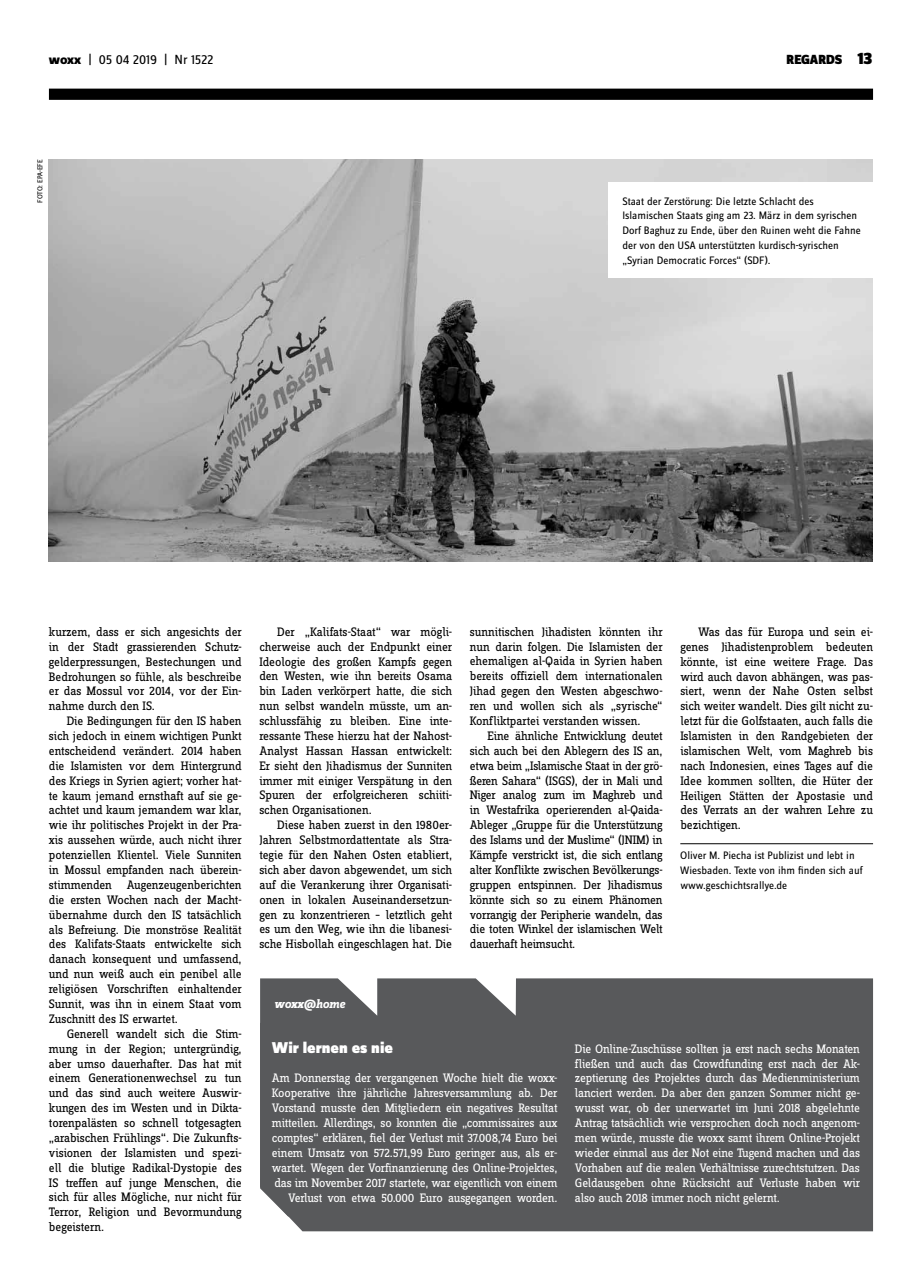
<style>
.page{position:relative;width:922px;height:1276px;background:#fff}
.page>*{position:absolute;margin:0;border:0;box-sizing:border-box;transform-origin:0 0}
.t1{font:900 16.25px "Zine Sans Dis";color:#fff}
.t2{font:13.75px "Zine Sans Dis";letter-spacing:-.015em;color:#000}
.t3{font:900 13.75px "Zine Sans Dis";letter-spacing:-.01em;color:#000}
.t4{font:12.75px/14.9px "Zine Slab Dis";letter-spacing:-.01em;color:#000;text-align:justify}
.t5{font:12.75px/14.9px "Zine Slab Dis";letter-spacing:-.02em;color:#fff;text-align:right}
.t6{font:italic 700 12.75px "Zine Slab Dis";letter-spacing:-.01em;color:#fff}
.t7{font:11.25px/14.9px "Zine Sans Dis";color:#000}
.t8{font:7.5px "Zine Sans Dis";color:#000}
.s1{font-weight:800}
.s2{font-size:17.5px}
</style>
<div class="page">
<div style="left:49px;top:89px;width:823px;height:11px;background:#000"></div>
<hr style="left:680px;top:843px;width:192px;height:1px;background:#000">
<img style="left:49px;top:159px;width:823px;height:402px">
<div style="left:608px;top:183px;width:269px;height:95px;background:#fff"></div>
<svg style="left:260px;top:978px;width:612px;height:253px;background:#626365"></svg>
<div style="left:260px;top:1023px;width:612px;height:193px;background:#58595b"></div>
<p class="t2" style="left:49px;top:53px;width:166px"><span class="s1">woxx</span> | 05 04 2019 | Nr 1522</p>
<p class="t3" style="left:786px;top:53px;width:87px">REGARDS <span class="s2">13</span></p>
<p class="t8" style="left:36px;top:203px;width:44px;rotate:-90deg">Foto: EPA-EFE</p>
<p class="t7" style="left:622px;top:194px;width:240px">Staat der Zerstörung: Die letzte Schlacht des Islamischen Staats ging am 23. März in dem syrischen Dorf Baghuz zu Ende, über den Ruinen weht die Fahne der von den USA unterstützten kurdisch-syrischen „Syrian Democratic Forces“ (SDF).</p>
<p class="t4" style="left:49px;top:625px;width:194px">kurzem, dass er sich angesichts der in der Stadt grassierenden Schutz&shy;gelderpressungen, Bestechungen und Bedrohungen so fühle, als beschreibe er das Mossul vor 2014, vor der Ein&shy;nahme durch den IS.</p>
<p class="t4" style="left:49px;top:714px;width:194px;text-indent:18px">Die Bedingungen für den IS haben sich jedoch in einem wichtigen Punkt entscheidend verändert. 2014 haben die Islamisten vor dem Hintergrund des Kriegs in Syrien agiert; vorher hat&shy;te kaum jemand ernsthaft auf sie ge&shy;achtet und kaum jemandem war klar, wie ihr politisches Projekt in der Pra&shy;xis aussehen würde, auch nicht ihrer potenziellen Klientel. Viele Sunniten in Mossul empfanden nach überein&shy;stimmenden Augenzeugenberichten die ersten Wochen nach der Macht&shy;übernahme durch den IS tatsächlich als Befreiung. Die monströse Realität des Kalifats-Staats entwickelte sich danach konsequent und umfassend, und nun weiß auch ein penibel alle religiösen Vorschriften einhaltender Sunnit, was ihn in einem Staat vom Zuschnitt des IS erwartet.</p>
<p class="t4" style="left:49px;top:1027px;width:194px;text-indent:18px">Generell wandelt sich die Stim&shy;mung in der Region; untergründig, aber umso dauerhafter. Das hat mit einem Generationenwechsel zu tun und das sind auch weitere Auswir&shy;kungen des im Westen und in Dikta&shy;torenpalästen so schnell totgesagten „arabischen Frühlings“. Die Zukunfts&shy;visionen der Islamisten und spezi&shy;ell die blutige Radikal-Dystopie des IS treffen auf junge Menschen, die sich für alles Mögliche, nur nicht für Terror, Religion und Bevormundung begeistern.</p>
<p class="t4" style="left:259px;top:625px;width:194px;text-indent:18px">Der „Kalifats-Staat“ war mögli&shy;cherweise auch der Endpunkt einer Ideologie des großen Kampfs gegen den Westen, wie ihn bereits Osama bin Laden verkörpert hatte, die sich nun selbst wandeln müsste, um an&shy;schlussfähig zu bleiben. Eine inte&shy;ressante These hierzu hat der Nahost-Analyst Hassan Hassan entwickelt:<br>Er sieht den Jihadismus der Sunniten immer mit einiger Verspätung in den Spuren der erfolgreicheren schiiti&shy;schen Organisationen.</p>
<p class="t4" style="left:259px;top:818px;width:194px;text-indent:18px">Diese haben zuerst in den 1980er-Jahren Selbstmordattentate als Stra&shy;tegie für den Nahen Osten etabliert, sich aber davon abgewendet, um sich auf die Verankerung ihrer Organisati&shy;onen in lokalen Auseinandersetzun&shy;gen zu konzentrieren – letztlich geht es um den Weg, wie ihn die libanesi&shy;sche Hisbollah eingeschlagen hat. Die</p>
<p class="t4" style="left:470px;top:625px;width:194px">sunnitischen Jihadisten könnten ihr nun darin folgen. Die Islamisten der ehemaligen al-Qaida in Syrien haben bereits offiziell dem internationalen Jihad gegen den Westen abgeschwo&shy;ren und wollen sich als „syrische“ Konfliktpartei verstanden wissen.</p>
<p class="t4" style="left:470px;top:729px;width:194px;text-indent:18px">Eine ähnliche Entwicklung deutet sich auch bei den Ablegern des IS an, etwa beim „Islamische Staat in der grö&shy;ßeren Sahara“ (ISGS), der in Mali und Niger analog zum im Maghreb und in Westafrika operierenden al-Qaida-Ableger „Gruppe für die Unterstützung des Islams und der Muslime“ (JNIM) in Kämpfe verstrickt ist, die sich entlang alter Konflikte zwischen Bevölkerungs&shy;gruppen entspinnen. Der Jihadismus könnte sich so zu einem Phänomen vorrangig der Peripherie wandeln, das die toten Winkel der islamischen Welt dauerhaft heimsucht.</p>
<p class="t4" style="left:680px;top:625px;width:194px;text-indent:18px">Was das für Europa und sein ei&shy;genes Jihadistenproblem bedeuten könnte, ist eine weitere Frage. Das wird auch davon abhängen, was pas&shy;siert, wenn der Nahe Osten selbst sich weiter wandelt. Dies gilt nicht zu&shy;letzt für die Golfstaaten, auch falls die Islamisten in den Randgebieten der islamischen Welt, vom Maghreb bis nach Indonesien, eines Tages auf die Idee kommen sollten, die Hüter der Heiligen Stätten der Apostasie und des Verrats an der wahren Lehre zu bezichtigen.</p>
<p class="t7" style="left:680px;top:848px;width:184px">Oliver M. Piecha ist Publizist und lebt in<br>Wiesbaden. Texte von ihm finden sich auf www.geschichtsrallye.de</p>
<p class="t6" style="left:274px;top:997px;width:72px">woxx@home</p>
<p class="t1" style="left:272px;top:1038px;width:123px">Wir lernen es nie</p>
<p class="t5" style="left:272px;top:1071px;width:287px">Am Donnerstag der vergangenen Woche hielt die woxx-Kooperative ihre jährliche Jahresversammlung ab. Der Vorstand musste den Mitgliedern ein negatives Resultat mitteilen. Allerdings, so konnten die „commissaires aux comptes“ erklären, fiel der Verlust mit 37.008,74 Euro bei einem Umsatz von 572.571,99 Euro geringer aus, als er&shy;wartet. Wegen der Vorfinanzierung des Online-Projektes, das im November 2017 startete, war eigentlich von einem Verlust von etwa 50.000 Euro ausgegangen worden.</p>
<p class="t5" style="left:575px;top:1041px;width:286px;text-align:justify">Die Online-Zuschüsse sollten ja erst nach sechs Monaten fließen und auch das Crowdfunding erst nach der Ak&shy;zeptierung des Projektes durch das Medienministerium lanciert werden. Da aber den ganzen Sommer nicht ge&shy;wusst war, ob der unerwartet im Juni 2018 abgelehnte Antrag tatsächlich wie versprochen doch noch angenom&shy;men würde, musste die woxx samt ihrem Online-Projekt wieder einmal aus der Not eine Tugend machen und das Vorhaben auf die realen Verhältnisse zurechtstutzen. Das Geldausgeben ohne Rücksicht auf Verluste haben wir also auch 2018 immer noch nicht gelernt.</p>
</div>
